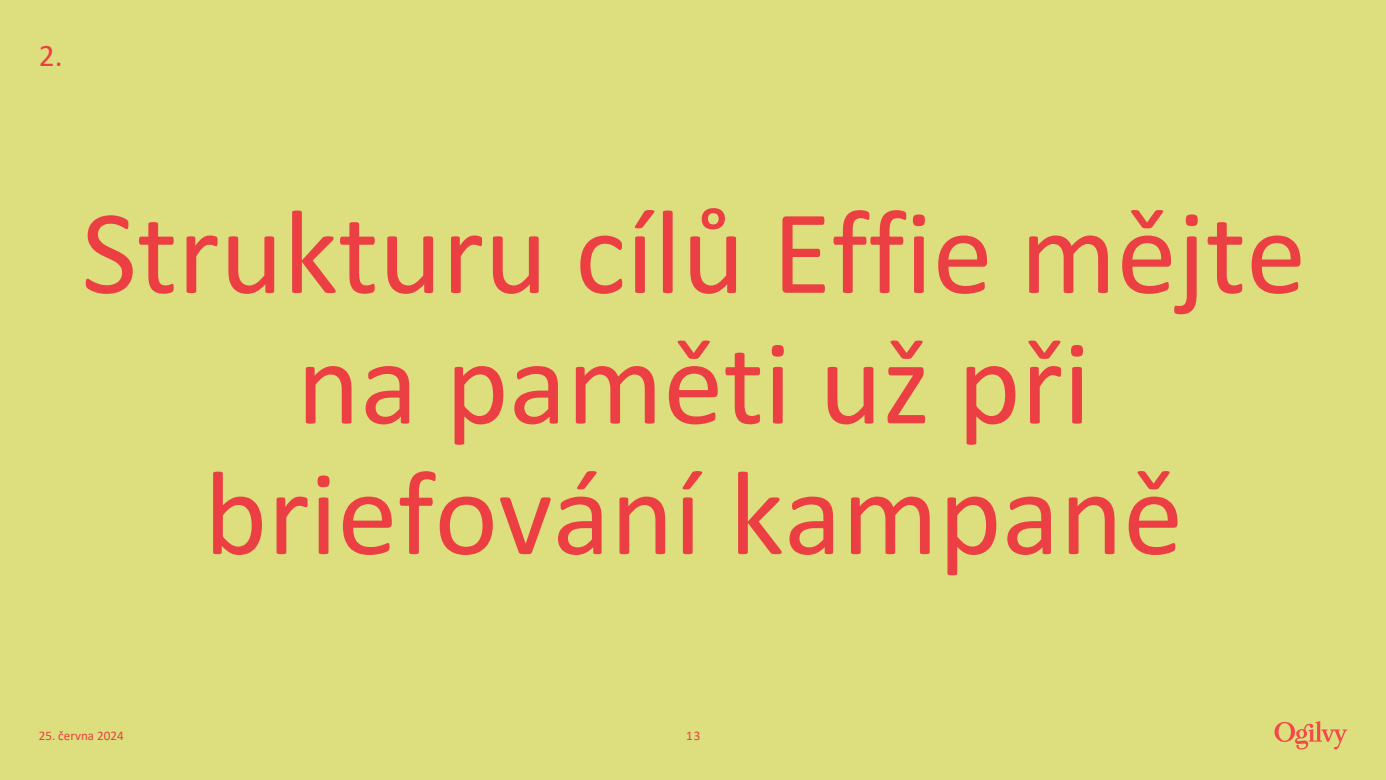
<style>
.page{position:relative;width:1386px;height:780px;background:#fff}
.page>*{position:absolute;margin:0;border:0;box-sizing:border-box;transform-origin:0 0}
.t1{font:120.75px/130.4px "Calibri";color:#eb3f43;text-align:center}
.t2{font:31.5px "Calibri";color:#eb3f43}
.Slide{font:13.12px "Calibri";color:#eb3f43}
</style>
<div class="page">
<div style="left:0;top:0;width:1385px;height:779px;background:#ddde7e"></div>
<svg style="left:1274px;top:721px;width:72px;height:28px"></svg>
<h2 class="t2" style="left:39px;top:33px;width:25px">2.</h2>
<p class="t1" style="left:82px;top:184px;width:1225px">Strukturu cílů Effie mějte na paměti už při briefování kampaně</p>
<p class="Slide" style="left:39px;top:726px;width:86px">25. června 2024</p>
<p class="Slide" style="left:686px;top:726px;width:16px">13</p>
</div>
